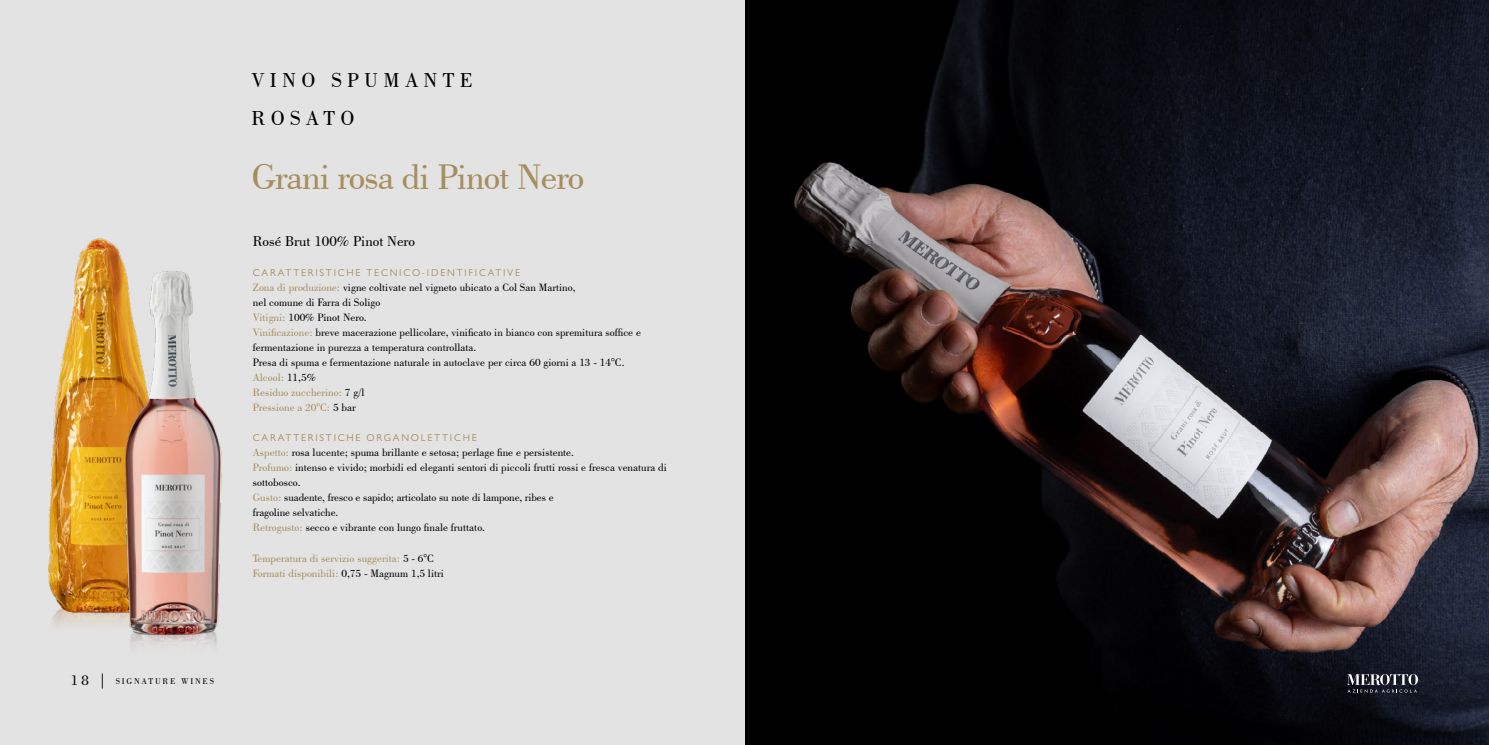
<style>
.page{position:relative;width:1489px;height:745px;background:#fff}
.page>*{position:absolute;margin:0;border:0;box-sizing:border-box;transform-origin:0 0}
.t1{font:37.5px "Bodoni BT";letter-spacing:-.025em;color:#a78e5f}
.t2{font:21.25px/37.5px "Bodoni BT";letter-spacing:.25em;color:#000}
.t3{font:15px "Bodoni BT";color:#000}
.t4{font:11.25px/15px "Bodoni BT";color:#000}
.t5{font:11.25px/15px "Bodoni BT";color:#a78e5f}
.t6{font:10px "Gill Sans";letter-spacing:.175em;color:#a78e5f}
.t7{font:8.75px "Bodoni BT";letter-spacing:.2em;color:#000}
.s1{font-size:15px}
.s2{color:#a78e5f}
.s3{color:#000}
</style>
<div class="page">
<img style="left:744px;top:0;width:744px;height:744px">
<div style="left:0;top:0;width:744px;height:744px;background:#e3e3e3"></div>
<img style="left:48px;top:238px;width:63px;height:387px">
<svg style="left:1346px;top:673px;width:71px;height:19px"></svg>
<img style="left:55px;top:243px;width:167px;height:403px">
<p class="t7" style="left:71px;top:675px;width:144px"><span class="s1">18 |</span> SIGNATURE WINES</p>
<h2 class="t2" style="left:251px;top:61px;width:223px">VINO SPUMANTE<br>ROSATO</h2>
<h1 class="t1" style="left:251px;top:154px;width:334px">Grani rosa di Pinot Nero</h1>
<h3 class="t3" style="left:253px;top:232px;width:164px">Rosé Brut 100% Pinot Nero</h3>
<p class="t6" style="left:253px;top:267px;width:268px">CARATTERISTICHE TECNICO-IDENTIFICATIVE</p>
<p class="t4" style="left:253px;top:279px;width:389px"><span class="s2">Zona di produzione:</span> vigne coltivate nel vigneto ubicato a Col San Martino,<br>nel comune di Farra di Soligo<br><span class="s2">Vitigni:</span> 100% Pinot Nero.<br><span class="s2">Vinificazione:</span> breve macerazione pellicolare, vinificato in bianco con spremitura soffice e fermentazione in purezza a temperatura controllata.<br>Presa di spuma e fermentazione naturale in autoclave per circa 60 giorni a 13 - 14°C.<br><span class="s2">Alcool:</span> 11,5%<br><span class="s2">Residuo zuccherino:</span> 7 g/l<br><span class="s2">Pressione a 20°C:</span> 5 bar</p>
<p class="t6" style="left:253px;top:432px;width:225px">CARATTERISTICHE ORGANOLETTICHE</p>
<p class="t4" style="left:253px;top:444px;width:415px"><span class="s2">Aspetto:</span> rosa lucente; spuma brillante e setosa; perlage fine e persistente.<br><span class="s2">Profumo:</span> intenso e vivido; morbidi ed eleganti sentori di piccoli frutti rossi e fresca venatura di sottobosco.<br><span class="s2">Gusto:</span> suadente, fresco e sapido; articolato su note di lampone, ribes e<br>fragoline selvatiche.<br><span class="s2">Retrogusto:</span> secco e vibrante con lungo finale fruttato.</p>
<p class="t5" style="left:253px;top:549px;width:192px">Temperatura di servizio suggerita: <span class="s3">5 - 6°C<br></span>Formati disponibili: <span class="s3">0,75 - Magnum 1,5 litri</span></p>
</div>
